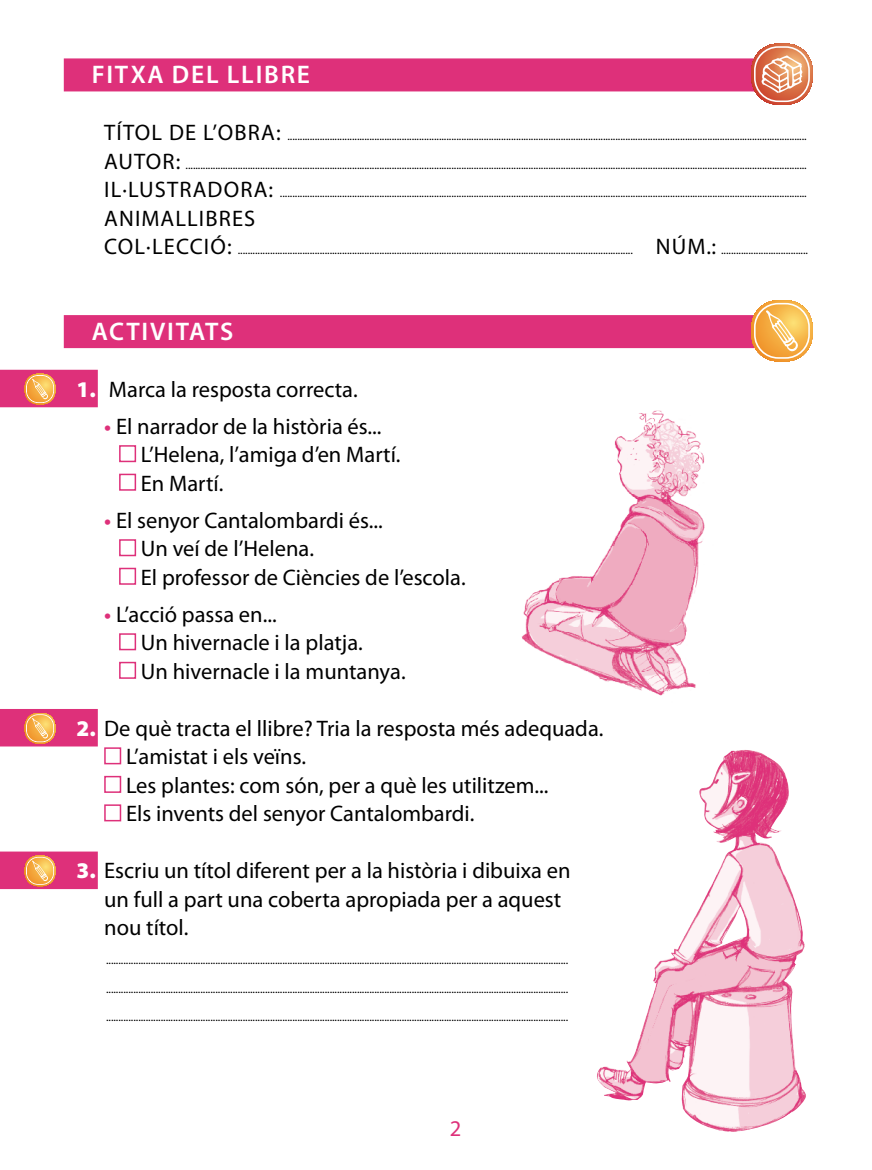
<style>
.page{position:relative;width:872px;height:1170px;background:#fff}
.page>*{position:absolute;margin:0;border:0;box-sizing:border-box;transform-origin:0 0}
.t1{font:600 25.5px "Myriad Pro";letter-spacing:.07em;color:#fff}
.t2{font:22.5px/28.5px "Myriad Pro";color:#000}
.t3{font:22.5px "Myriad Pro";letter-spacing:.05em;color:#000}
.t4{font:12px "Myriad Pro";color:#000}
.s1{font-size:22.5px}
.s2{font-weight:900;color:#fff}
.s3{font-weight:600;color:#de307a}
</style>
<div class="page">
<div style="left:64px;top:58px;width:744px;height:33px;background:#de307a"></div>
<div style="left:64px;top:315px;width:744px;height:33px;background:#de307a"></div>
<div style="left:0;top:370px;width:98px;height:37px;background:#de307a"></div>
<div style="left:0;top:709px;width:98px;height:37px;background:#de307a"></div>
<div style="left:0;top:851px;width:98px;height:38px;background:#de307a"></div>
<div style="left:119px;top:445px;width:17px;height:17px;border:2px solid #de307a"></div>
<div style="left:119px;top:473px;width:17px;height:17px;border:2px solid #de307a"></div>
<div style="left:119px;top:539px;width:17px;height:17px;border:2px solid #de307a"></div>
<div style="left:119px;top:567px;width:17px;height:17px;border:2px solid #de307a"></div>
<div style="left:119px;top:633px;width:17px;height:17px;border:2px solid #de307a"></div>
<div style="left:119px;top:661px;width:17px;height:17px;border:2px solid #de307a"></div>
<div style="left:104px;top:747px;width:17px;height:17px;border:2px solid #de307a"></div>
<div style="left:104px;top:775px;width:17px;height:17px;border:2px solid #de307a"></div>
<div style="left:104px;top:804px;width:17px;height:17px;border:2px solid #de307a"></div>
<svg style="left:751px;top:44px;width:61px;height:61px"></svg>
<svg style="left:751px;top:300px;width:61px;height:61px"></svg>
<svg style="left:25px;top:374px;width:30px;height:30px"></svg>
<svg style="left:25px;top:713px;width:30px;height:30px"></svg>
<svg style="left:25px;top:855px;width:30px;height:31px"></svg>
<img style="left:521px;top:410px;width:184px;height:286px">
<img style="left:597px;top:750px;width:209px;height:381px">
<h1 class="t1" style="left:92px;top:58px;width:220px">FITXA DEL LLIBRE</h1>
<p class="t4" style="left:104px;top:128px;width:704px"><span class="s1">TÍTOL DE L’OBRA</span><span class="s1">:</span> .................................................................................................................................................................................................................</p>
<p class="t4" style="left:104px;top:157px;width:704px"><span class="s1">AUTOR</span><span class="s1">:</span> ..........................................................................................................................................................................................................................................................</p>
<p class="t4" style="left:104px;top:185px;width:704px"><span class="s1">IL·LUSTRADORA</span><span class="s1">:</span> ....................................................................................................................................................................................................................</p>
<h2 class="t3" style="left:104px;top:204px;width:153px">ANIMALLIBRES</h2>
<p class="t4" style="left:104px;top:242px;width:705px"><span class="s1">COL·LECCIÓ</span><span class="s1">:</span> ............................................................................................................................................................... <span class="s1">NÚM</span><span class="s1">.:</span> ...................................</p>
<h1 class="t1" style="left:92px;top:315px;width:143px">ACTIVITATS</h1>
<h2 class="t2" style="left:76px;top:374px;width:283px"><span class="s2">1.</span> Marca la resposta correcta.</h2>
<h2 class="t2" style="left:141px;top:411px;width:261px;text-indent:-37px"><span class="s3">•</span> El narrador de la història és...<br>L’Helena, l’amiga d’en Martí.<br>En Martí.</h2>
<h2 class="t2" style="left:141px;top:505px;width:326px;text-indent:-37px"><span class="s3">•</span> El senyor Cantalombardi és...<br>Un veí de l’Helena.<br>El professor de Ciències de l’escola.</h2>
<h2 class="t2" style="left:141px;top:599px;width:266px;text-indent:-37px"><span class="s3">•</span> L’acció passa en...<br>Un hivernacle i la platja.<br>Un hivernacle i la muntanya.</h2>
<h2 class="t2" style="left:126px;top:713px;width:479px;text-indent:-50px"><span class="s2">2.</span> De què tracta el llibre? Tria la resposta més adequada.<br>L’amistat i els veïns.<br>Les plantes: com són, per a què les utilitzem...<br>Els invents del senyor Cantalombardi.</h2>
<h2 class="t2" style="left:104px;top:856px;width:468px;text-indent:-28px"><span class="s2">3.</span> Escriu un títol diferent per a la història i dibuixa en un full a part una coberta apropiada per a aquest nou títol.</h2>
<p class="t4" style="left:106px;top:952px;width:464px">..........................................................................................................................................................................................</p>
<p class="t4" style="left:106px;top:980px;width:464px">..........................................................................................................................................................................................</p>
<p class="t4" style="left:106px;top:1009px;width:464px">..........................................................................................................................................................................................</p>
</div>
